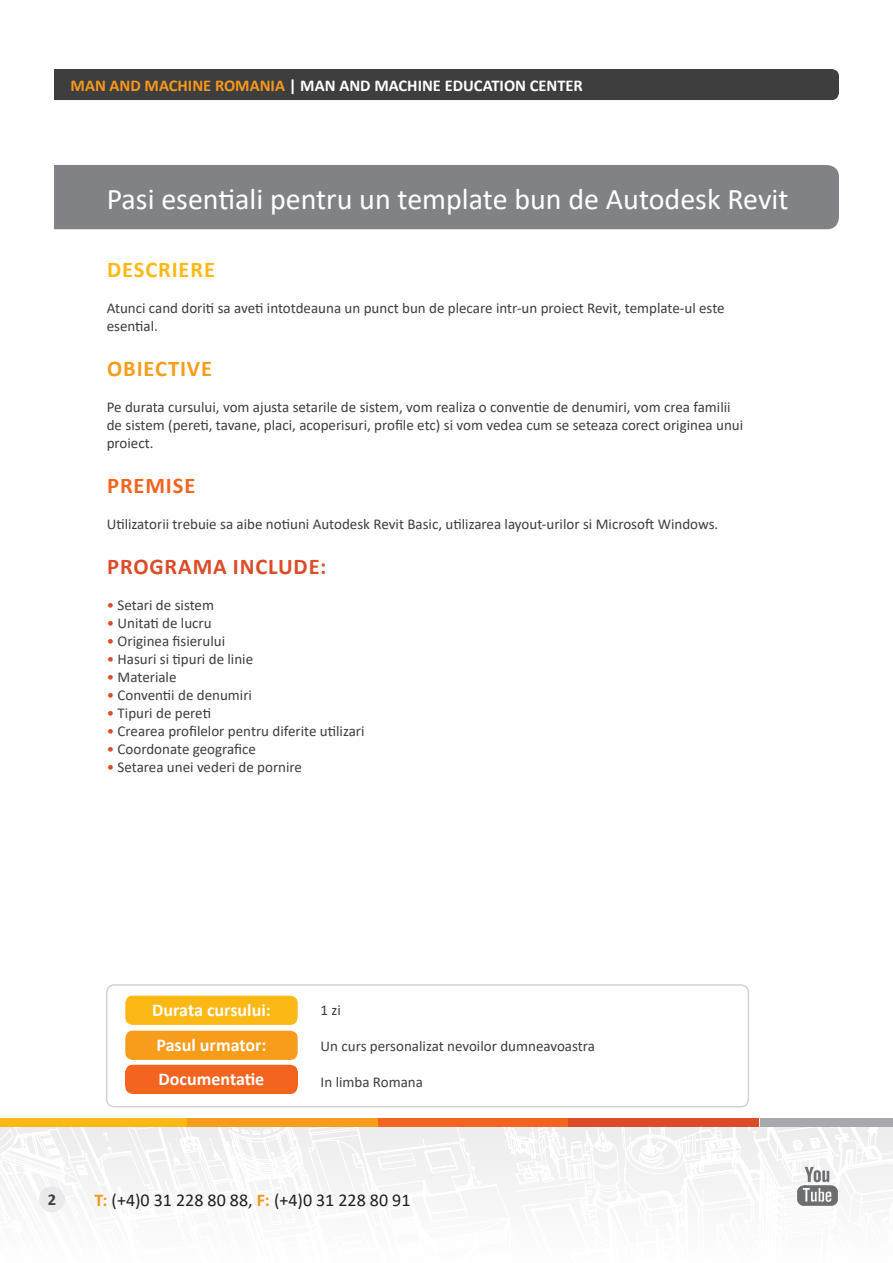
<style>
.page{position:relative;width:893px;height:1263px;background:#fff}
.page>*{position:absolute;margin:0;border:0;box-sizing:border-box;transform-origin:0 0}
.t1{font:30px "Calibri";color:#fff}
.t2{font:700 22.5px "Calibri";letter-spacing:.04em;color:#dc4c27}
.t3{font:700 22.5px "Calibri";letter-spacing:.04em;color:#fcb814}
.t4{font:700 22.5px "Calibri";letter-spacing:.04em;color:#f89c1c}
.t5{font:700 22.5px "Calibri";letter-spacing:.04em;color:#f36421}
.t6{font:700 18px "Calibri";color:#fff}
.t7{font:18px "Calibri";color:#231f20}
.t8{font:700 16.5px "Calibri";color:#fff}
.t9{font:700 16.5px "Calibri";color:#3e3e3f}
.t10{font:15px/18px "Calibri";color:#3e3e3f}
.s1{color:#f7981d}
.s2{color:#dc4c27}
.s3{font-weight:700;color:#f7981d}
</style>
<div class="page">
<svg style="left:0;top:1122px;width:893px;height:91px"></svg>
<div style="left:39px;top:1186px;width:26px;height:26px;background:#e6e7e9;border-radius:50%"></div>
<div style="left:0;top:1118px;width:187px;height:9px;background:#fcb814"></div>
<div style="left:187px;top:1118px;width:191px;height:9px;background:#f89c1c"></div>
<div style="left:378px;top:1118px;width:191px;height:9px;background:#f36421"></div>
<div style="left:569px;top:1118px;width:190px;height:9px;background:#dc4c27"></div>
<div style="left:760px;top:1118px;width:133px;height:9px;background:#a8a9ad"></div>
<img style="left:797px;top:1165px;width:42px;height:43px">
<div style="left:54px;top:69px;width:785px;height:31px;background:#3e3e3f"></div>
<div style="left:54px;top:165px;width:785px;height:64px;background:#808285"></div>
<div style="left:106px;top:984px;width:643px;height:123px;border:2px solid #d1d2d4;border-radius:8px"></div>
<div style="left:125px;top:996px;width:173px;height:29px;background:#fcb814;border-radius:8px"></div>
<div style="left:125px;top:1031px;width:173px;height:29px;background:#f89c1c;border-radius:8px"></div>
<div style="left:125px;top:1065px;width:173px;height:29px;background:#f36421;border-radius:8px"></div>
<p class="t8" style="left:71px;top:74px;width:514px"><span class="s1">MAN AND MACHINE ROMANIA</span> | MAN AND MACHINE EDUCATION CENTER</p>
<p class="t1" style="left:107px;top:178px;width:683px">Pasi esentiali pentru un template bun de Autodesk Revit</p>
<p class="t3" style="left:107px;top:253px;width:109px">DESCRIERE</p>
<p class="t10" style="left:107px;top:298px;width:619px">Atunci cand doriti sa aveti intotdeauna un punct bun de plecare intr-un proiect Revit, template-ul este esential.</p>
<p class="t4" style="left:107px;top:352px;width:106px">OBIECTIVE</p>
<p class="t10" style="left:107px;top:397px;width:638px">Pe durata cursului, vom ajusta setarile de sistem, vom realiza o conventie de denumiri, vom crea familii de sistem (pereti, tavane, placi, acoperisuri, profile etc) si vom vedea cum se seteaza corect originea unui proiect.</p>
<p class="t5" style="left:107px;top:469px;width:90px">PREMISE</p>
<p class="t10" style="left:107px;top:514px;width:613px">Utilizatorii trebuie sa aibe notiuni Autodesk Revit Basic, utilizarea layout-urilor si Microsoft Windows.</p>
<p class="t2" style="left:107px;top:550px;width:221px">PROGRAMA INCLUDE:</p>
<p class="t10" style="left:107px;top:595px;width:109px"><span class="s2">•</span> Setari de sistem</p>
<p class="t10" style="left:107px;top:613px;width:106px"><span class="s2">•</span> Unitati de lucru</p>
<p class="t10" style="left:107px;top:631px;width:120px"><span class="s2">•</span> Originea fisierului</p>
<p class="t10" style="left:107px;top:649px;width:148px"><span class="s2">•</span> Hasuri si tipuri de linie</p>
<p class="t10" style="left:107px;top:667px;width:71px"><span class="s2">•</span> Materiale</p>
<p class="t10" style="left:107px;top:685px;width:147px"><span class="s2">•</span> Conventii de denumiri</p>
<p class="t10" style="left:107px;top:703px;width:106px"><span class="s2">•</span> Tipuri de pereti</p>
<p class="t10" style="left:107px;top:721px;width:259px"><span class="s2">•</span> Crearea profilelor pentru diferite utilizari</p>
<p class="t10" style="left:107px;top:739px;width:151px"><span class="s2">•</span> Coordonate geografice</p>
<p class="t10" style="left:107px;top:757px;width:197px"><span class="s2">•</span> Setarea unei vederi de pornire</p>
<p class="t6" style="left:152px;top:997px;width:120px">Durata cursului:</p>
<p class="t6" style="left:156px;top:1032px;width:111px">Pasul urmator:</p>
<p class="t6" style="left:159px;top:1067px;width:107px">Documentatie</p>
<p class="t10" style="left:321px;top:1000px;width:22px">1 zi</p>
<p class="t10" style="left:321px;top:1036px;width:276px">Un curs personalizat nevoilor dumneavoastra</p>
<p class="t10" style="left:321px;top:1072px;width:104px">In limba Romana</p>
<p class="t9" style="left:48px;top:1187px;width:10px">2</p>
<p class="t7" style="left:94px;top:1187px;width:318px"><span class="s3">T:</span> (+4)0 31 228 80 88, <span class="s3">F:</span> (+4)0 31 228 80 91</p>
</div>
